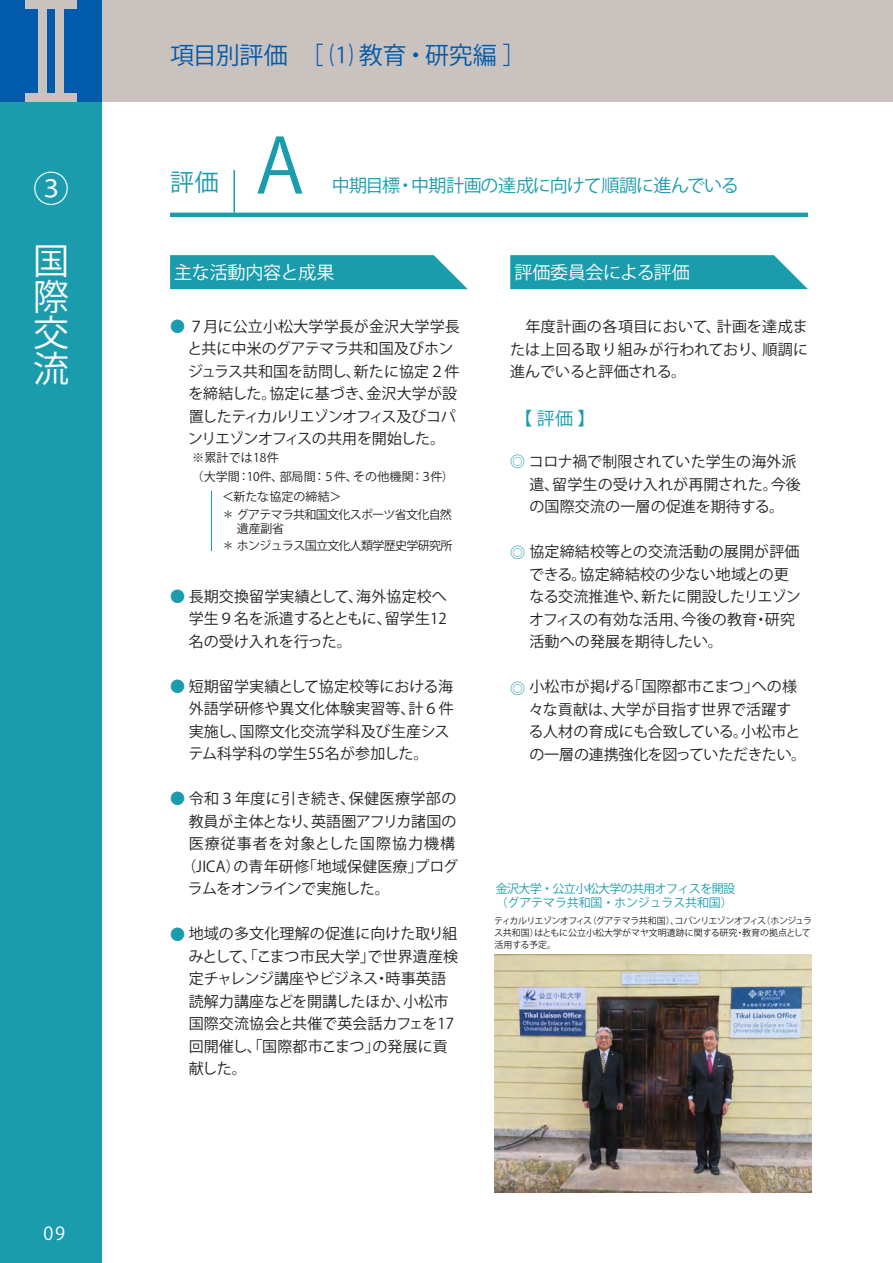
<style>
.page{position:relative;width:893px;height:1263px;background:#fff}
.page>*{position:absolute;margin:0;border:0;box-sizing:border-box;transform-origin:0 0}
.t1{font:75px "Ryumin Pro Bold 90 ms RKSJ H";color:#1a9cac}
.t2{font:36px "Gothic MB101 Pro Light 90 ms RKSJ H";color:#fff}
.t3{font:24px "Gothic MB101 Pro Light 90 ms RKSJ H";letter-spacing:-.015em;color:#015aaa}
.t4{font:24px "Ryumin Pro Medium 90 ms RKSJ H";color:#1a9cac}
.t5{font:18px "Ryumin Pro Medium 90 ms RKSJ H";letter-spacing:-.035em;color:#1a9cac}
.t6{font:18px "Gothic MB101 Pro Regular 90 ms RKSJ H";letter-spacing:-.02em;color:#fff}
.t7{font:18px "DIN Condensed Bold 90 ms RKSJ H";color:#fff}
.t8{font:15px/22.5px "Koz Go Pr 6 N";letter-spacing:.01em;color:#231f20}
.t9{font:15px/22.5px "Koz Go Pr 6 N";letter-spacing:-.01em;color:#231f20}
.t10{font:15px/22.5px "Gothic MB101 Pro Regular 90 ms RKSJ H";color:#231f20;text-align:justify}
.t11{font:15px "Koz Go Pr 6 N";letter-spacing:.03em;color:#231f20}
.t12{font:15px "Koz Go Pr 6 N";letter-spacing:.07em;color:#231f20}
.t13{font:15px "Koz Go Pr 6 N";letter-spacing:-.05em;color:#231f20}
.t14{font:15px "Gothic MB101 Pro Regular 90 ms RKSJ H";color:#1a9cac}
.t15{font:12px/18px "Gothic MB101 Pro Regular 90 ms RKSJ H";letter-spacing:-.06em;color:#231f20}
.t16{font:12px/14.4px "Gothic MB101 Pro Medium 90 ms RKSJ H";letter-spacing:-.055em;color:#1a9cac}
.t17{font:12px "Gothic MB101 Pro Regular 90 ms RKSJ H";letter-spacing:-.005em;color:#231f20}
.t18{font:12px "Gothic MB101 Pro Regular 90 ms RKSJ H";letter-spacing:.015em;color:#231f20}
.t19{font:9px/12px "Koz Go Pr 6 N";letter-spacing:-.04em;color:#231f20}
.s1{font-family:"Gothic MB101 Pro Regular 90 ms RKSJ H";color:#1a9cac}
</style>
<div class="page">
<div style="left:0;top:0;width:102px;height:102px;background:#015aaa"></div>
<div style="left:0;top:102px;width:102px;height:1161px;background:#1a9cac"></div>
<div style="left:102px;top:0;width:791px;height:102px;background:#cac2bf"></div>
<div style="left:55px;top:0;width:9px;height:102px;background:#cac2bf"></div>
<div style="left:26px;top:94px;width:51px;height:8px;background:#cac2bf"></div>
<div style="left:26px;top:0;width:51px;height:9px;background:#cac2bf"></div>
<div style="left:38px;top:0;width:9px;height:102px;background:#cac2bf"></div>
<hr style="left:170px;top:213px;width:638px;height:4px;background:#1a9cac">
<hr style="left:233px;top:170px;width:2px;height:43px;background:#1a9cac">
<svg style="left:170px;top:255px;width:298px;height:34px;background:#27a2b1"></svg>
<svg style="left:510px;top:255px;width:298px;height:34px;background:#28a2b1"></svg>
<hr style="left:211px;top:491px;width:1px;height:60px;background:#1a9cac">
<img style="left:494px;top:955px;width:318px;height:238px">
<h2 class="t2" style="left:33px;top:168px;width:37px">③</h2>
<h2 class="t2" style="left:33px;top:240px;width:37px">国</h2>
<h2 class="t2" style="left:33px;top:276px;width:37px">際</h2>
<h2 class="t2" style="left:33px;top:312px;width:37px">交</h2>
<h2 class="t2" style="left:33px;top:348px;width:37px">流</h2>
<p class="t7" style="left:43px;top:1223px;width:23px">09</p>
<h3 class="t3" style="left:170px;top:41px;width:358px">項目別評価　［ ⑴ 教育・研究編 ］</h3>
<h3 class="t4" style="left:170px;top:169px;width:50px">評価</h3>
<h1 class="t1" style="left:255px;top:124px;width:51px">A</h1>
<p class="t5" style="left:332px;top:176px;width:408px">中期目標・中期計画の達成に向けて順調に進んでいる</p>
<p class="t6" style="left:174px;top:262px;width:162px">主な活動内容と成果</p>
<p class="t6" style="left:514px;top:262px;width:177px">評価委員会による評価</p>
<p class="t8" style="left:170px;top:315px;width:291px"><span class="s1">●</span> ７月に公立小松大学学長が金沢大学学長</p>
<p class="t10" style="left:510px;top:316px;width:299px">　年度計画の各項目において、計画を達成または上回る取り組みが行われており、順調に進んでいると評価される。</p>
<p class="t5" style="left:514px;top:408px;width:82px">【 評価 】</p>
<p class="t8" style="left:510px;top:451px;width:288px"><span class="s1">◎</span> コロナ禍で制限されていた学生の海外派</p>
<p class="t9" style="left:187px;top:338px;width:274px">と共に中米のグアテマラ共和国及びホンジュラス共和国を訪問し、新たに協定２件を締結した。協定に基づき、金沢大学が設置したティカルリエゾンオフィス及びコパンリエゾンオフィスの共用を開始した。</p>
<p class="t18" style="left:192px;top:451px;width:88px">※累計では18件</p>
<p class="t17" style="left:191px;top:470px;width:264px">（大学間：10件、部局間：５件、その他機関：３件）</p>
<p class="t15" style="left:222px;top:487px;width:231px">＜新たな協定の締結＞<br>＊ グアテマラ共和国文化スポーツ省文化自然</p>
<p class="t15" style="left:222px;top:520px;width:232px;line-height:17.1px">　 遺産副省<br>＊ ホンジュラス国立文化人類学歴史学研究所</p>
<p class="t8" style="left:170px;top:585px;width:278px"><span class="s1">●</span> 長期交換留学実績として、海外協定校へ</p>
<p class="t8" style="left:189px;top:608px;width:260px">学生９名を派遣するとともに、留学生12名の受け入れを行った。</p>
<p class="t8" style="left:170px;top:675px;width:285px"><span class="s1">●</span> 短期留学実績として協定校等における海</p>
<p class="t8" style="left:188px;top:698px;width:267px">外語学研修や異文化体験実習等、計６件実施し、国際文化交流学科及び生産システム科学科の学生55名が参加した。</p>
<p class="t11" style="left:170px;top:790px;width:288px"><span class="s1">●</span> 令和３年度に引き続き、保健医療学部の</p>
<p class="t8" style="left:529px;top:473px;width:273px">遣、留学生の受け入れが再開された。今後の国際交流の一層の促進を期待する。</p>
<p class="t8" style="left:510px;top:541px;width:291px"><span class="s1">◎</span> 協定締結校等との交流活動の展開が評価</p>
<p class="t8" style="left:529px;top:563px;width:273px">できる。協定締結校の少ない地域との更なる交流推進や、新たに開設したリエゾンオフィスの有効な活用、今後の教育・研究活動への発展を期待したい。</p>
<p class="t9" style="left:529px;top:676px;width:279px">小松市が掲げる「国際都市こまつ」への様々な貢献は、大学が目指す世界で活躍する人材の育成にも合致している。小松市との一層の連携強化を図っていただきたい。</p>
<p class="t14" style="left:510px;top:680px;width:16px">◎</p>
<p class="t9" style="left:189px;top:810px;width:269px">教員が主体となり、英語圏アフリカ諸国の</p>
<p class="t12" style="left:189px;top:835px;width:268px">医療従事者を対象とした国際協力機構</p>
<p class="t8" style="left:181px;top:855px;width:278px">（JICA）の青年研修「地域保健医療」プログ</p>
<p class="t13" style="left:188px;top:880px;width:203px">ラムをオンラインで実施した。</p>
<p class="t8" style="left:189px;top:923px;width:271px;text-indent:-19px"><span class="s1">●</span> 地域の多文化理解の促進に向けた取り組みとして、「こまつ市民大学」で世界遺産検定チャレンジ講座やビジネス・時事英語読解力講座などを開講したほか、小松市国際交流協会と共催で英会話カフェを17回開催し、「国際都市こまつ」の発展に貢献した。</p>
<p class="t19" style="left:494px;top:915px;width:319px">ティカルリエゾンオフィス（グアテマラ共和国）、コパンリエゾンオフィス（ホンジュラス共和国）はともに公立小松大学がマヤ文明遺跡に関する研究・教育の拠点として活用する予定。</p>
<p class="t16" style="left:496px;top:881px;width:241px">金沢大学・公立小松大学の共用オフィスを開設（グアテマラ共和国・ホンジュラス共和国）</p>
</div>
